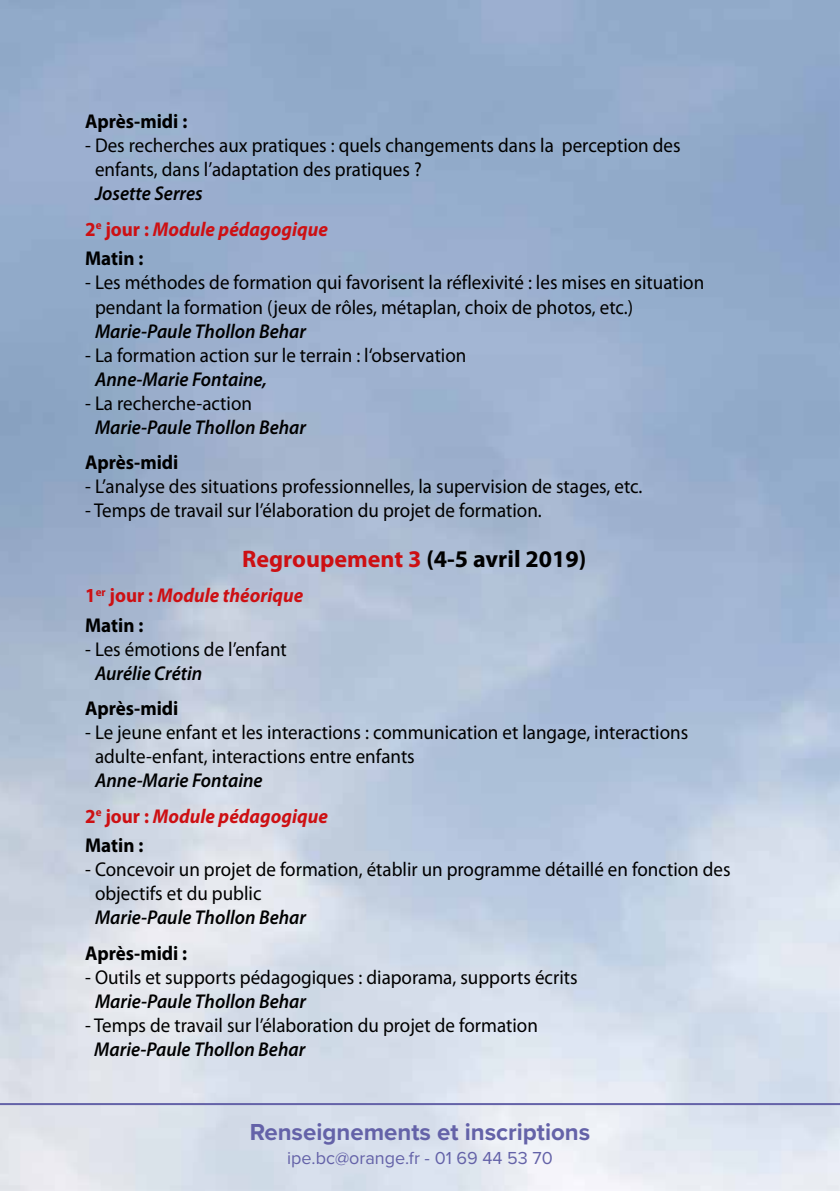
<style>
.page{position:relative;width:840px;height:1191px;background:#fff}
.page>*{position:absolute;margin:0;border:0;box-sizing:border-box;transform-origin:0 0}
.t1{font:700 24px "Proxima Nova";color:#6462a8}
.t2{font:700 24px "Myriad Pro";color:#000}
.t3{font:20px/24px "Myriad Pro";color:#000;scale:.95 1}
.t4{font:italic 600 20px/35.4px "Myriad Pro";color:#000;scale:.95 1}
.t5{font:italic 700 20px/35.4px "Myriad Pro";color:#cd1013;scale:.95 1}
.t6{font:700 20px "Myriad Pro";color:#000;scale:.95 1}
.t7{font:18px "Proxima Nova";color:#6462a8}
.s1{font-weight:600;color:#000}
.s2{font-style:normal}
.s3{color:#cd1013}
.s4{font-style:normal;color:#000}
.s5{font-weight:700;font-style:normal;color:#cd1013}
.s6{font-weight:700;color:#cd1013}
</style>
<div class="page">
<hr style="left:0;top:1103px;width:839px;height:2px;background:#6462a8">
<p class="t6" style="left:85px;top:109px;width:109px">Après-midi :</p>
<p class="t3" style="left:95px;top:133px;width:617px;text-indent:-10px">- Des recherches aux pratiques : quels changements dans la perception des enfants, dans l’adaptation des pratiques ?</p>
<p class="t5" style="left:85px;top:175px;width:257px;text-indent:10px"><span class="s1">Josette Serres<br></span><span class="s2">2</span><sup>e</sup> <span class="s2">jour :</span> Module pédagogique</p>
<p class="t6" style="left:85px;top:246px;width:63px">Matin :</p>
<p class="t3" style="left:95px;top:270px;width:642px;text-indent:-10px">- Les méthodes de formation qui favorisent la réflexivité : les mises en situation pendant la formation (jeux de rôles, métaplan, choix de photos, etc.)</p>
<p class="t4" style="left:95px;top:312px;width:224px">Marie-Paule Thollon Behar</p>
<p class="t3" style="left:85px;top:342px;width:402px">- La formation action sur le terrain : l‘observation</p>
<p class="t4" style="left:95px;top:360px;width:182px">Anne-Marie Fontaine,</p>
<p class="t3" style="left:85px;top:390px;width:177px">- La recherche-action</p>
<p class="t4" style="left:95px;top:408px;width:224px">Marie-Paule Thollon Behar</p>
<p class="t6" style="left:85px;top:449px;width:100px">Après-midi</p>
<p class="t3" style="left:85px;top:474px;width:588px">- L’analyse des situations professionnelles, la supervision de stages, etc.</p>
<p class="t3" style="left:85px;top:498px;width:482px">- Temps de travail sur l’élaboration du projet de formation.</p>
<p class="t2" style="left:242px;top:543px;width:345px"><span class="s3">Regroupement 3</span> (4-5 avril 2019)</p>
<p class="t5" style="left:85px;top:580px;width:231px;line-height:29.6px"><span class="s2">1</span><sup>er</sup> <span class="s2">jour :</span> Module théorique<br><span class="s4">Matin :</span></p>
<p class="t3" style="left:85px;top:637px;width:214px">- Les émotions de l’enfant</p>
<p class="t4" style="left:95px;top:655px;width:114px">Aurélie Crétin</p>
<p class="t6" style="left:85px;top:695px;width:100px">Après-midi</p>
<p class="t3" style="left:95px;top:720px;width:625px;text-indent:-10px">- Le jeune enfant et les interactions : communication et langage, interactions adulte-enfant, interactions entre enfants</p>
<p class="t4" style="left:85px;top:762px;width:257px;text-indent:10px">Anne-Marie Fontaine<br><span class="s5">2</span><sup>e</sup> <span class="s5">jour :</span> <span class="s6">Module pédagogique</span></p>
<p class="t6" style="left:85px;top:832px;width:63px">Matin :</p>
<p class="t3" style="left:95px;top:857px;width:670px;text-indent:-10px">- Concevoir un projet de formation, établir un programme détaillé en fonction des objectifs et du public</p>
<p class="t4" style="left:95px;top:899px;width:224px">Marie-Paule Thollon Behar</p>
<p class="t6" style="left:85px;top:940px;width:109px">Après-midi :</p>
<p class="t3" style="left:85px;top:964px;width:519px">- Outils et supports pédagogiques : diaporama, supports écrits</p>
<p class="t4" style="left:95px;top:982px;width:224px">Marie-Paule Thollon Behar</p>
<p class="t3" style="left:85px;top:1012px;width:478px">- Temps de travail sur l’élaboration du projet de formation</p>
<p class="t4" style="left:94px;top:1030px;width:224px">Marie-Paule Thollon Behar</p>
<p class="t1" style="left:249px;top:1114px;width:342px">Renseignements et inscriptions</p>
<p class="t7" style="left:287px;top:1144px;width:267px">ipe.bc@orange.fr - 01 69 44 53 70</p>
</div>
